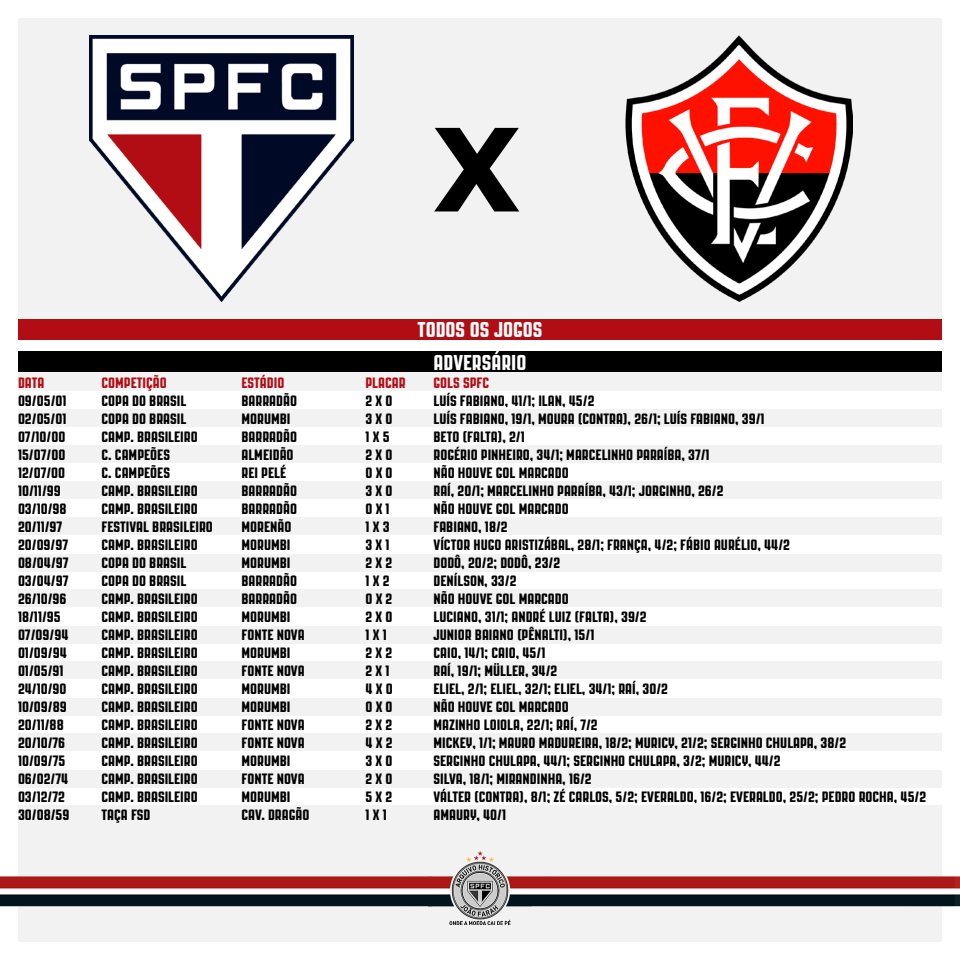
<style>
.page{position:relative;width:960px;height:960px;background:#fff}
.page>*{position:absolute;margin:0;border:0;box-sizing:border-box;transform-origin:0 0}
.t1{font:700 115px "Verdana";color:#000}
.t2{font:21.5px "PAG Revolucion";color:#fff}
.t3{font:15px "PAG Revolucion";color:#000}
.t4{font:15px "PAG Revolucion";color:#b20d15}
</style>
<div class="page">
<div style="left:18px;top:372px;width:924px;height:20px;background:#f2f2f2"></div>
<div style="left:18px;top:391px;width:924px;height:18px;background:#fff"></div>
<div style="left:18px;top:445px;width:924px;height:18px;background:#f2f2f2"></div>
<div style="left:18px;top:589px;width:924px;height:18px;background:#f2f2f2"></div>
<div style="left:18px;top:733px;width:924px;height:18px;background:#f2f2f2"></div>
<div style="left:18px;top:517px;width:924px;height:18px;background:#f2f2f2"></div>
<div style="left:18px;top:661px;width:924px;height:18px;background:#f2f2f2"></div>
<div style="left:18px;top:805px;width:924px;height:18px;background:#f2f2f2"></div>
<div style="left:18px;top:823px;width:924px;height:119px;background:#f2f2f2"></div>
<div style="left:18px;top:409px;width:924px;height:18px;background:#f2f2f2"></div>
<div style="left:18px;top:554px;width:924px;height:18px;background:#f2f2f2"></div>
<div style="left:18px;top:698px;width:924px;height:18px;background:#f2f2f2"></div>
<div style="left:18px;top:481px;width:924px;height:18px;background:#f2f2f2"></div>
<div style="left:18px;top:626px;width:924px;height:18px;background:#f2f2f2"></div>
<div style="left:18px;top:770px;width:924px;height:18px;background:#f2f2f2"></div>
<div style="left:18px;top:18px;width:924px;height:322px;background:#f2f2f2"></div>
<img style="left:89px;top:36px;width:264px;height:266px">
<img style="left:0;top:852px;width:960px;height:72px">
<div style="left:18px;top:351px;width:924px;height:21px;background:#000"></div>
<div style="left:18px;top:320px;width:924px;height:20px;background:#b20d15"></div>
<img style="left:625px;top:36px;width:227px;height:266px">
<h1 class="t1" style="left:433px;top:88px;width:89px">X</h1>
<h2 class="t2" style="left:418px;top:318px;width:126px">TODOS OS JOGOS</h2>
<h2 class="t2" style="left:434px;top:351px;width:94px">ADVERSÁRIO</h2>
<p class="t4" style="left:18px;top:374px;width:28px">DATA</p>
<p class="t4" style="left:102px;top:374px;width:67px">COMPETIÇÃO</p>
<p class="t4" style="left:242px;top:374px;width:44px">ESTÁDIO</p>
<p class="t4" style="left:366px;top:374px;width:42px">PLACAR</p>
<p class="t4" style="left:434px;top:374px;width:57px">GOLS SPFC</p>
<p class="t3" style="left:18px;top:392px;width:50px">09/05/01</p>
<p class="t3" style="left:102px;top:392px;width:86px">COPA DO BRASIL</p>
<p class="t3" style="left:242px;top:392px;width:57px">BARRADÃO</p>
<p class="t3" style="left:366px;top:392px;width:28px">2 X 0</p>
<p class="t3" style="left:434px;top:392px;width:163px">LUÍS FABIANO, 41/1; ILAN, 45/2</p>
<p class="t3" style="left:18px;top:410px;width:50px">02/05/01</p>
<p class="t3" style="left:102px;top:410px;width:86px">COPA DO BRASIL</p>
<p class="t3" style="left:242px;top:410px;width:51px">MORUMBI</p>
<p class="t3" style="left:366px;top:410px;width:29px">3 X 0</p>
<p class="t3" style="left:434px;top:410px;width:333px">LUÍS FABIANO, 19/1, MOURA (CONTRA), 26/1; LUÍS FABIANO, 39/1</p>
<p class="t3" style="left:18px;top:428px;width:49px">07/10/00</p>
<p class="t3" style="left:102px;top:428px;width:98px">CAMP. BRASILEIRO</p>
<p class="t3" style="left:242px;top:428px;width:57px">BARRADÃO</p>
<p class="t3" style="left:366px;top:428px;width:26px">1 X 5</p>
<p class="t3" style="left:434px;top:428px;width:93px">BETO (FALTA), 2/1</p>
<p class="t3" style="left:18px;top:446px;width:49px">15/07/00</p>
<p class="t3" style="left:102px;top:446px;width:70px">C. CAMPEÕES</p>
<p class="t3" style="left:242px;top:446px;width:54px">ALMEIDÃO</p>
<p class="t3" style="left:366px;top:446px;width:28px">2 X 0</p>
<p class="t3" style="left:434px;top:446px;width:278px">ROGÉRIO PINHEIRO, 34/1; MARCELINHO PARAÍBA, 37/1</p>
<p class="t3" style="left:18px;top:464px;width:49px">12/07/00</p>
<p class="t3" style="left:102px;top:464px;width:70px">C. CAMPEÕES</p>
<p class="t3" style="left:242px;top:464px;width:46px">REI PELÉ</p>
<p class="t3" style="left:366px;top:464px;width:29px">0 X 0</p>
<p class="t3" style="left:434px;top:464px;width:137px">NÃO HOUVE GOL MARCADO</p>
<p class="t3" style="left:18px;top:482px;width:44px">10/11/99</p>
<p class="t3" style="left:102px;top:482px;width:98px">CAMP. BRASILEIRO</p>
<p class="t3" style="left:242px;top:482px;width:57px">BARRADÃO</p>
<p class="t3" style="left:366px;top:482px;width:29px">3 X 0</p>
<p class="t3" style="left:434px;top:482px;width:292px">RAÍ, 20/1; MARCELINHO PARAÍBA, 43/1; JORGINHO, 26/2</p>
<p class="t3" style="left:18px;top:500px;width:50px">03/10/98</p>
<p class="t3" style="left:102px;top:500px;width:98px">CAMP. BRASILEIRO</p>
<p class="t3" style="left:242px;top:500px;width:57px">BARRADÃO</p>
<p class="t3" style="left:366px;top:500px;width:26px">0 X 1</p>
<p class="t3" style="left:434px;top:500px;width:137px">NÃO HOUVE GOL MARCADO</p>
<p class="t3" style="left:18px;top:518px;width:46px">20/11/97</p>
<p class="t3" style="left:102px;top:518px;width:113px">FESTIVAL BRASILEIRO</p>
<p class="t3" style="left:242px;top:518px;width:51px">MORENÃO</p>
<p class="t3" style="left:366px;top:518px;width:26px">1 X 3</p>
<p class="t3" style="left:434px;top:518px;width:76px">FABIANO, 18/2</p>
<p class="t3" style="left:18px;top:536px;width:52px">20/09/97</p>
<p class="t3" style="left:102px;top:536px;width:98px">CAMP. BRASILEIRO</p>
<p class="t3" style="left:242px;top:536px;width:51px">MORUMBI</p>
<p class="t3" style="left:366px;top:536px;width:26px">3 X 1</p>
<p class="t3" style="left:434px;top:536px;width:358px">VÍCTOR HUGO ARISTIZÁBAL, 28/1; FRANÇA, 4/2; FÁBIO AURÉLIO, 44/2</p>
<p class="t3" style="left:18px;top:554px;width:52px">08/04/97</p>
<p class="t3" style="left:102px;top:554px;width:86px">COPA DO BRASIL</p>
<p class="t3" style="left:242px;top:554px;width:51px">MORUMBI</p>
<p class="t3" style="left:366px;top:554px;width:28px">2 X 2</p>
<p class="t3" style="left:434px;top:554px;width:128px">DODÔ, 20/2; DODÔ, 23/2</p>
<p class="t3" style="left:18px;top:572px;width:52px">03/04/97</p>
<p class="t3" style="left:102px;top:572px;width:86px">COPA DO BRASIL</p>
<p class="t3" style="left:242px;top:572px;width:57px">BARRADÃO</p>
<p class="t3" style="left:366px;top:572px;width:26px">1 X 2</p>
<p class="t3" style="left:434px;top:572px;width:84px">DENÍLSON, 33/2</p>
<p class="t3" style="left:18px;top:590px;width:50px">26/10/96</p>
<p class="t3" style="left:102px;top:590px;width:98px">CAMP. BRASILEIRO</p>
<p class="t3" style="left:242px;top:590px;width:57px">BARRADÃO</p>
<p class="t3" style="left:366px;top:590px;width:28px">0 X 2</p>
<p class="t3" style="left:434px;top:590px;width:137px">NÃO HOUVE GOL MARCADO</p>
<p class="t3" style="left:18px;top:608px;width:44px">18/11/95</p>
<p class="t3" style="left:102px;top:608px;width:98px">CAMP. BRASILEIRO</p>
<p class="t3" style="left:242px;top:608px;width:51px">MORUMBI</p>
<p class="t3" style="left:366px;top:608px;width:28px">2 X 0</p>
<p class="t3" style="left:434px;top:608px;width:215px">LUCIANO, 31/1; ANDRÉ LUIZ (FALTA), 39/2</p>
<p class="t3" style="left:18px;top:626px;width:52px">07/09/94</p>
<p class="t3" style="left:102px;top:626px;width:98px">CAMP. BRASILEIRO</p>
<p class="t3" style="left:242px;top:626px;width:65px">FONTE NOVA</p>
<p class="t3" style="left:366px;top:626px;width:23px">1 X 1</p>
<p class="t3" style="left:434px;top:626px;width:162px">JUNIOR BAIANO (PÊNALTI), 15/1</p>
<p class="t3" style="left:18px;top:644px;width:50px">01/09/94</p>
<p class="t3" style="left:102px;top:644px;width:98px">CAMP. BRASILEIRO</p>
<p class="t3" style="left:242px;top:644px;width:51px">MORUMBI</p>
<p class="t3" style="left:366px;top:644px;width:28px">2 X 2</p>
<p class="t3" style="left:434px;top:644px;width:113px">CAIO, 14/1; CAIO, 45/1</p>
<p class="t3" style="left:18px;top:662px;width:47px">01/05/91</p>
<p class="t3" style="left:102px;top:662px;width:98px">CAMP. BRASILEIRO</p>
<p class="t3" style="left:242px;top:662px;width:65px">FONTE NOVA</p>
<p class="t3" style="left:366px;top:662px;width:26px">2 X 1</p>
<p class="t3" style="left:434px;top:662px;width:125px">RAÍ, 19/1; MÜLLER, 34/2</p>
<p class="t3" style="left:18px;top:680px;width:50px">24/10/90</p>
<p class="t3" style="left:102px;top:680px;width:98px">CAMP. BRASILEIRO</p>
<p class="t3" style="left:242px;top:680px;width:51px">MORUMBI</p>
<p class="t3" style="left:366px;top:680px;width:29px">4 X 0</p>
<p class="t3" style="left:434px;top:680px;width:236px">ELIEL, 2/1; ELIEL, 32/1; ELIEL, 34/1; RAÍ, 30/2</p>
<p class="t3" style="left:18px;top:698px;width:50px">10/09/89</p>
<p class="t3" style="left:102px;top:698px;width:98px">CAMP. BRASILEIRO</p>
<p class="t3" style="left:242px;top:698px;width:51px">MORUMBI</p>
<p class="t3" style="left:366px;top:698px;width:29px">0 X 0</p>
<p class="t3" style="left:434px;top:698px;width:137px">NÃO HOUVE GOL MARCADO</p>
<p class="t3" style="left:18px;top:716px;width:47px">20/11/88</p>
<p class="t3" style="left:102px;top:716px;width:98px">CAMP. BRASILEIRO</p>
<p class="t3" style="left:242px;top:716px;width:65px">FONTE NOVA</p>
<p class="t3" style="left:366px;top:716px;width:28px">2 X 2</p>
<p class="t3" style="left:434px;top:716px;width:166px">MAZINHO LOIOLA, 22/1; RAÍ, 7/2</p>
<p class="t3" style="left:18px;top:734px;width:49px">20/10/76</p>
<p class="t3" style="left:102px;top:734px;width:98px">CAMP. BRASILEIRO</p>
<p class="t3" style="left:242px;top:734px;width:65px">FONTE NOVA</p>
<p class="t3" style="left:366px;top:734px;width:29px">4 X 2</p>
<p class="t3" style="left:434px;top:734px;width:414px">MICKEY, 1/1; MAURO MADUREIRA, 18/2; MURICY, 21/2; SERGINHO CHULAPA, 38/2</p>
<p class="t3" style="left:18px;top:752px;width:49px">10/09/75</p>
<p class="t3" style="left:102px;top:752px;width:98px">CAMP. BRASILEIRO</p>
<p class="t3" style="left:242px;top:752px;width:51px">MORUMBI</p>
<p class="t3" style="left:366px;top:752px;width:29px">3 X 0</p>
<p class="t3" style="left:434px;top:752px;width:349px">SERGINHO CHULAPA, 44/1; SERGINHO CHULAPA, 3/2; MURICY, 44/2</p>
<p class="t3" style="left:18px;top:770px;width:52px">06/02/74</p>
<p class="t3" style="left:102px;top:770px;width:98px">CAMP. BRASILEIRO</p>
<p class="t3" style="left:242px;top:770px;width:65px">FONTE NOVA</p>
<p class="t3" style="left:366px;top:770px;width:28px">2 X 0</p>
<p class="t3" style="left:434px;top:770px;width:160px">SILVA, 18/1; MIRANDINHA, 16/2</p>
<p class="t3" style="left:18px;top:788px;width:48px">03/12/72</p>
<p class="t3" style="left:102px;top:788px;width:98px">CAMP. BRASILEIRO</p>
<p class="t3" style="left:242px;top:788px;width:51px">MORUMBI</p>
<p class="t3" style="left:366px;top:788px;width:28px">5 X 2</p>
<p class="t3" style="left:434px;top:788px;width:494px">VÁLTER (CONTRA), 8/1; ZÉ CARLOS, 5/2; EVERALDO, 16/2; EVERALDO, 25/2; PEDRO ROCHA, 45/2</p>
<p class="t3" style="left:18px;top:806px;width:53px">30/08/59</p>
<p class="t3" style="left:102px;top:806px;width:51px">TAÇA FSD</p>
<p class="t3" style="left:242px;top:806px;width:69px">CAV. DRAGÃO</p>
<p class="t3" style="left:366px;top:806px;width:23px">1 X 1</p>
<p class="t3" style="left:434px;top:806px;width:74px">AMAURY, 40/1</p>
</div>
